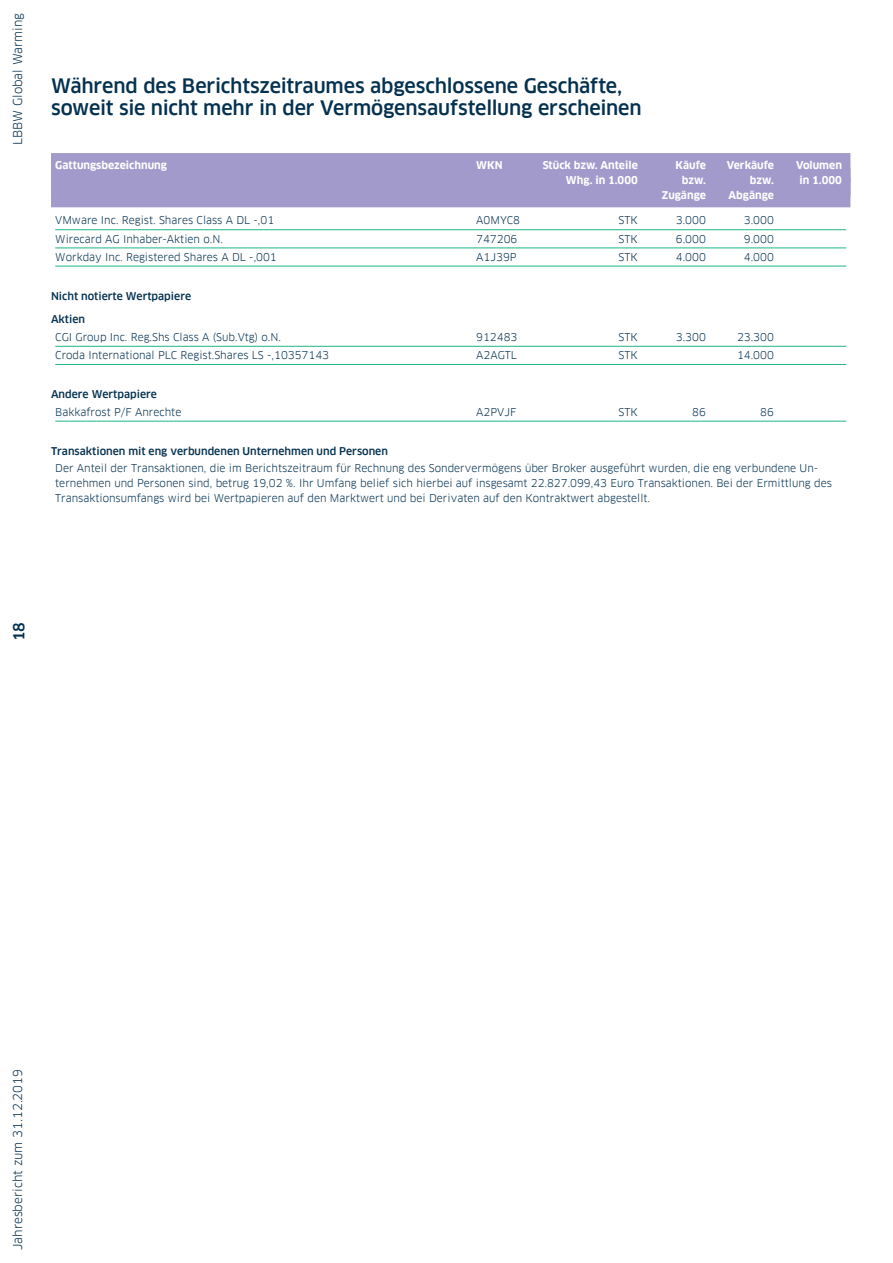
<style>
.page{position:relative;width:893px;height:1263px;background:#fff}
.page>*{position:absolute;margin:0;border:0;box-sizing:border-box;transform-origin:0 0}
.t1{font:500 19.5px/21.8px "Clanfor LBBW";letter-spacing:-.01em;color:#053150}
.t2{font:500 15px "Clanfor LBBW";color:#053150}
.t3{font:12px "Clanfor LBBW";color:#053150}
.t4{font:10.5px/15px "Clanfor LBBW";color:#053150}
.t5{font:500 10.5px "Clanfor LBBW";color:#053150}
.t6{font:700 10.5px "Clanfor LBBW";color:#fff}
</style>
<div class="page">
<div style="left:51px;top:153px;width:799px;height:29px;background:#a29acb"></div>
<div style="left:51px;top:177px;width:799px;height:30px;background:#a29acb"></div>
<hr style="left:55px;top:229px;width:791px;height:1px;background:#1eb684">
<hr style="left:55px;top:248px;width:791px;height:1px;background:#1eb684">
<hr style="left:55px;top:266px;width:791px;height:1px;background:#1eb684">
<hr style="left:55px;top:346px;width:791px;height:1px;background:#1eb684">
<hr style="left:55px;top:364px;width:791px;height:1px;background:#1eb684">
<hr style="left:55px;top:421px;width:791px;height:1px;background:#1eb684">
<p class="t3" style="left:11px;top:145px;width:134px;rotate:-90deg">LBBW Global Warming</p>
<h1 class="t1" style="left:51px;top:75px;width:592px">Während des Berichtszeitraumes abgeschlossene Geschäfte, soweit sie nicht mehr in der Vermögensaufstellung erscheinen</h1>
<p class="t6" style="left:55px;top:159px;width:113px">Gattungsbezeichnung</p>
<p class="t6" style="left:476px;top:159px;width:28px">WKN</p>
<p class="t6" style="left:543px;top:159px;width:97px">Stück bzw. Anteile</p>
<p class="t6" style="left:676px;top:159px;width:32px">Käufe</p>
<p class="t6" style="left:727px;top:159px;width:49px">Verkäufe</p>
<p class="t6" style="left:796px;top:159px;width:47px">Volumen</p>
<p class="t6" style="left:566px;top:174px;width:73px">Whg. in 1.000</p>
<p class="t6" style="left:682px;top:174px;width:25px">bzw.</p>
<p class="t6" style="left:750px;top:174px;width:25px">bzw.</p>
<p class="t6" style="left:799px;top:174px;width:44px">in 1.000</p>
<p class="t6" style="left:662px;top:189px;width:45px">Zugänge</p>
<p class="t6" style="left:728px;top:189px;width:47px">Abgänge</p>
<p class="t4" style="left:55px;top:213px;width:220px">VMware Inc. Regist. Shares Class A DL -,01</p>
<p class="t4" style="left:476px;top:213px;width:45px">A0MYC8</p>
<p class="t4" style="left:619px;top:213px;width:21px">STK</p>
<p class="t4" style="left:676px;top:213px;width:32px">3.000</p>
<p class="t4" style="left:744px;top:213px;width:32px">3.000</p>
<p class="t4" style="left:55px;top:231px;width:169px">Wirecard AG Inhaber-Aktien o.N.</p>
<p class="t4" style="left:476px;top:231px;width:43px">747206</p>
<p class="t4" style="left:619px;top:231px;width:21px">STK</p>
<p class="t4" style="left:676px;top:231px;width:32px">6.000</p>
<p class="t4" style="left:744px;top:231px;width:32px">9.000</p>
<p class="t4" style="left:55px;top:249px;width:223px">Workday Inc. Registered Shares A DL -,001</p>
<p class="t4" style="left:476px;top:249px;width:42px">A1J39P</p>
<p class="t4" style="left:619px;top:249px;width:21px">STK</p>
<p class="t4" style="left:676px;top:249px;width:32px">4.000</p>
<p class="t4" style="left:744px;top:249px;width:32px">4.000</p>
<p class="t5" style="left:51px;top:289px;width:142px">Nicht notierte Wertpapiere</p>
<p class="t5" style="left:51px;top:313px;width:36px">Aktien</p>
<p class="t4" style="left:55px;top:330px;width:227px">CGI Group Inc. Reg.Shs Class A (Sub.Vtg) o.N.</p>
<p class="t4" style="left:476px;top:330px;width:43px">912483</p>
<p class="t4" style="left:619px;top:330px;width:21px">STK</p>
<p class="t4" style="left:676px;top:330px;width:32px">3.300</p>
<p class="t4" style="left:737px;top:330px;width:38px">23.300</p>
<p class="t4" style="left:55px;top:348px;width:275px">Croda International PLC Regist.Shares LS -,10357143</p>
<p class="t4" style="left:476px;top:348px;width:42px">A2AGTL</p>
<p class="t4" style="left:619px;top:348px;width:21px">STK</p>
<p class="t4" style="left:737px;top:348px;width:38px">14.000</p>
<p class="t5" style="left:51px;top:388px;width:108px">Andere Wertpapiere</p>
<p class="t4" style="left:55px;top:404px;width:128px">Bakkafrost P/F Anrechte</p>
<p class="t4" style="left:476px;top:404px;width:42px">A2PVJF</p>
<p class="t4" style="left:619px;top:404px;width:21px">STK</p>
<p class="t4" style="left:692px;top:404px;width:15px">86</p>
<p class="t4" style="left:760px;top:404px;width:15px">86</p>
<p class="t5" style="left:51px;top:445px;width:338px">Transaktionen mit eng verbundenen Unternehmen und Personen</p>
<p class="t4" style="left:55px;top:460px;width:778px">Der Anteil der Transaktionen, die im Berichtszeitraum für Rechnung des Sondervermögens über Broker ausgeführt wurden, die eng verbundene Un&shy;ternehmen und Personen sind, betrug 19,02 %. Ihr Umfang belief sich hierbei auf insgesamt 22.827.099,43 Euro Transaktionen. Bei der Ermittlung des<br>Transaktionsumfangs wird bei Wertpapieren auf den Marktwert und bei Derivaten auf den Kontraktwert abgestellt.</p>
<h2 class="t2" style="left:10px;top:641px;width:21px;rotate:-90deg">18</h2>
<p class="t3" style="left:11px;top:1250px;width:183px;rotate:-90deg">Jahresbericht zum 31.12.2019</p>
</div>
